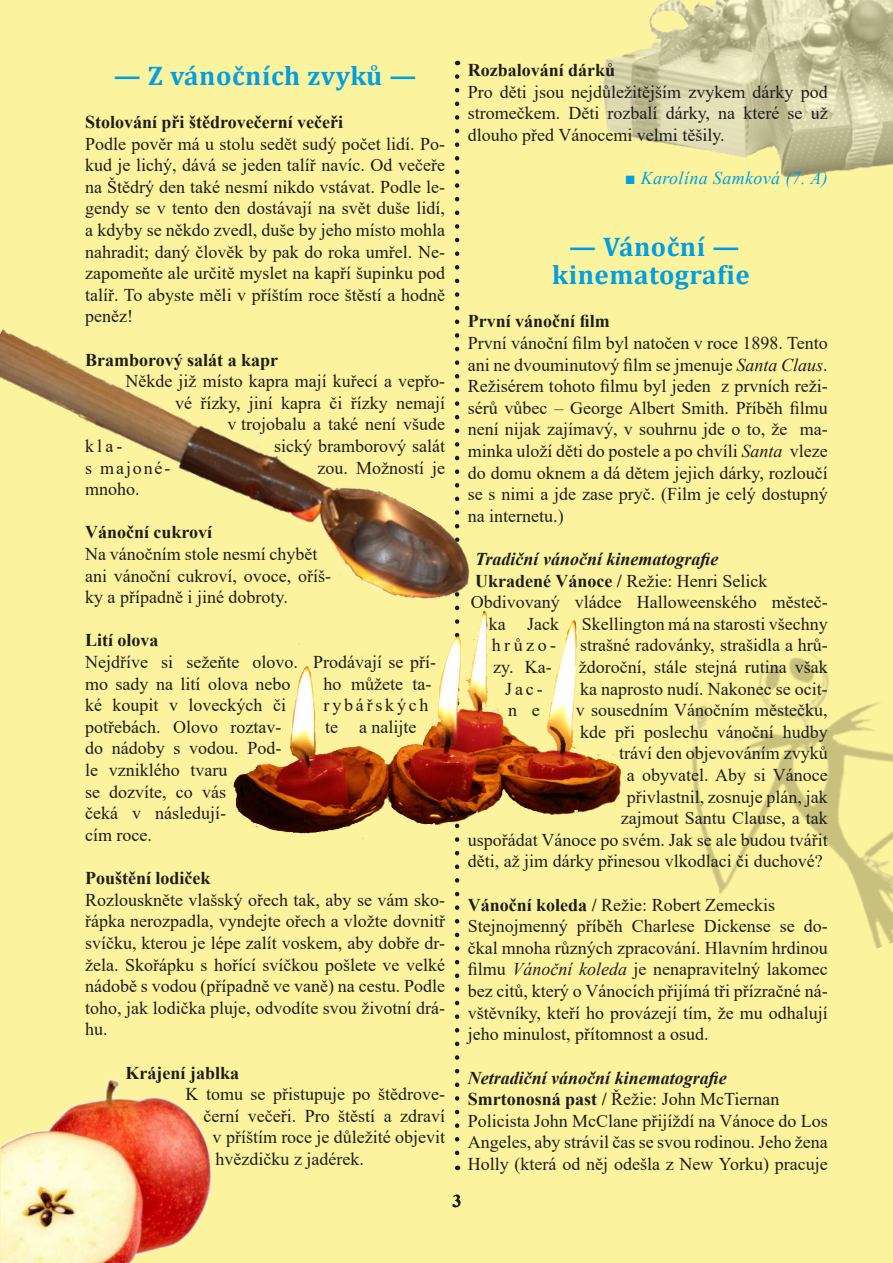
<style>
.page{position:relative;width:893px;height:1263px;background:#fcf39e}
.page>*{position:absolute;margin:0;border:0;box-sizing:border-box;transform-origin:0 0}
.Nadpis{font:700 27px "Cambria";letter-spacing:.02em;color:#009fe3}
.t1{font:18px/21.6px "Times New Roman";color:#1d1d1b;text-align:justify}
.t2{font:700 18px "Times New Roman";color:#1d1d1b}
.t3{font:italic 700 18px "Times New Roman";color:#1d1d1b}
.Podpis{font:italic 18px "Times New Roman";letter-spacing:.02em;color:#009fe3}
.t4{font:18px "Times New Roman";letter-spacing:.155em;color:#1d1d1b}
.s1{font-style:italic}
.s2{font-weight:700}
</style>
<div class="page">
<img style="left:587px;top:0;width:306px;height:208px">
<img style="left:648px;top:609px;width:245px;height:384px">
<svg style="left:455px;top:76px;width:4px;height:1094px;background:#beb879"></svg>
<img style="left:225px;top:603px;width:402px;height:240px">
<img style="left:0;top:1074px;width:253px;height:189px">
<img style="left:0;top:303px;width:488px;height:354px">
<p class="Nadpis" style="left:114px;top:57px;width:304px">— Z vánočních zvyků —</p>
<p class="t2" style="left:85px;top:109px;width:260px">Stolování při štědrovečerní večeři</p>
<p class="t1" style="left:85px;top:132px;width:362px">Podle pověr má u stolu sedět sudý počet lidí. Po&shy;kud je lichý, dává se jeden talíř navíc. Od večeře na Štědrý den také nesmí nikdo vstávat. Podle le&shy;gendy se v tento den dostávají na svět duše lidí, a kdyby se někdo zvedl, duše by jeho místo mohla nahradit; daný člověk by pak do roka umřel. Ne&shy;zapomeňte ale určitě myslet na kapří šupinku pod talíř. To abyste měli v příštím roce štěstí a hodně peněz!</p>
<p class="t2" style="left:85px;top:347px;width:195px">Bramborový salát a kapr</p>
<p class="t1" style="left:126px;top:370px;width:321px;text-align:right">Někde již místo kapra mají kuřecí a vepřo&shy;vé řízky, jiní kapra či řízky nemají<br>v trojobalu a také není všude</p>
<p class="t1" style="left:85px;top:435px;width:39px">kla-</p>
<p class="t1" style="left:274px;top:435px;width:173px">sický bramborový salát</p>
<p class="t1" style="left:85px;top:456px;width:87px">s majoné-</p>
<p class="t1" style="left:318px;top:456px;width:129px">zou. Možností je</p>
<p class="t1" style="left:85px;top:478px;width:56px">mnoho.</p>
<p class="t2" style="left:85px;top:519px;width:129px">Vánoční cukroví</p>
<p class="t1" style="left:85px;top:543px;width:247px;text-align:left">Na vánočním stole nesmí chybět ani vánoční cukroví, ovoce, oříš&shy;ky a případně i jiné dobroty.</p>
<p class="t2" style="left:85px;top:627px;width:75px">Lití olova</p>
<p class="t1" style="left:85px;top:651px;width:352px">Nejdříve si sežeňte olovo. Prodávají se pří&shy;mo sady na lití olova nebo</p>
<p class="t1" style="left:324px;top:672px;width:110px">ho můžete ta-</p>
<p class="t1" style="left:85px;top:694px;width:203px">ké koupit v loveckých či</p>
<p class="t4" style="left:324px;top:692px;width:107px">rybářských</p>
<p class="t1" style="left:85px;top:715px;width:198px">potřebách. Olovo roztav-</p>
<p class="t1" style="left:325px;top:715px;width:93px">te a nalijte</p>
<p class="t1" style="left:85px;top:737px;width:198px;text-align:left">do nádoby s vodou. Pod&shy;le vzniklého tvaru<br>se dozvíte, co vás<br>čeká v následují-<br>cím roce.</p>
<p class="t2" style="left:85px;top:865px;width:127px">Pouštění lodiček</p>
<p class="t1" style="left:85px;top:888px;width:362px">Rozlouskněte vlašský ořech tak, aby se vám sko&shy;řápka nerozpadla, vyndejte ořech a vložte dovnitř svíčku, kterou je lépe zalít voskem, aby dobře dr&shy;žela. Skořápku s hořící svíčkou pošlete ve velké nádobě s vodou (případně ve vaně) na cestu. Podle toho, jak lodička pluje, odvodíte svou životní drá&shy;hu.</p>
<p class="t2" style="left:126px;top:1059px;width:115px">Krájení jablka</p>
<p class="t1" style="left:186px;top:1083px;width:261px">K tomu se přistupuje po štědrove-</p>
<p class="t1" style="left:204px;top:1104px;width:243px">černí večeři. Pro štěstí a zdraví</p>
<p class="t1" style="left:213px;top:1126px;width:234px">v příštím roce je důležité objevit</p>
<p class="t1" style="left:216px;top:1147px;width:150px">hvězdičku z jadérek.</p>
<p class="t2" style="left:468px;top:57px;width:149px">Rozbalování dárků</p>
<p class="t1" style="left:468px;top:80px;width:362px">Pro děti jsou nejdůležitějším zvykem dárky pod stromečkem. Děti rozbalí dárky, na které se už dlouho před Vánocemi velmi těšily.</p>
<p class="Podpis" style="left:625px;top:166px;width:205px">■ Karolína Samková (7. A)</p>
<p class="Nadpis" style="left:569px;top:227px;width:172px">— Vánoční —</p>
<p class="Nadpis" style="left:552px;top:256px;width:199px">kinematografie</p>
<p class="t2" style="left:468px;top:308px;width:144px">První vánoční film</p>
<p class="t1" style="left:468px;top:332px;width:362px">První vánoční film byl natočen v roce 1898. Tento ani ne dvouminutový film se jmenuje <span class="s1">Santa Claus</span>.<br>Režisérem tohoto filmu byl jeden z prvních reži&shy;sérů vůbec – George Albert Smith. Příběh filmu není nijak zajímavý, v souhrnu jde o to, že ma&shy;minka uloží děti do postele a po chvíli <span class="s1">Santa</span> vleze do domu oknem a dá dětem jejich dárky, rozloučí se s nimi a jde zase pryč. (Film je celý dostupný na internetu.)</p>
<p class="t3" style="left:475px;top:546px;width:245px">Tradiční vánoční kinematografie</p>
<p class="t1" style="left:475px;top:569px;width:294px"><span class="s2">Ukradené Vánoce /</span> Režie: Henri Selick</p>
<p class="t1" style="left:489px;top:591px;width:341px;text-indent:-18px">Obdivovaný vládce Halloweenského městeč&shy;ka Jack Skellington má na starosti všechny hrůzo-</p>
<p class="t1" style="left:580px;top:634px;width:249px">strašné radovánky, strašidla a hrů-</p>
<p class="t1" style="left:493px;top:656px;width:60px">zy. Ka-</p>
<p class="t1" style="left:579px;top:656px;width:250px">ždoroční, stále stejná rutina však</p>
<p class="t1" style="left:505px;top:677px;width:39px">Jac-</p>
<p class="t1" style="left:580px;top:677px;width:249px">ka naprosto nudí. Nakonec se ocit-</p>
<p class="t1" style="left:508px;top:699px;width:33px">n e</p>
<p class="t1" style="left:468px;top:699px;width:362px;text-align:right">v sousedním Vánočním městečku,<br>kde při poslechu vánoční hudby<br>tráví den objevováním zvyků<br>a obyvatel. Aby si Vánoce<br>přivlastnil, zosnuje plán, jak<br>zajmout Santu Clause, a tak<br>uspořádat Vánoce po svém. Jak se ale budou tvářit děti, až jim dárky přinesou vlkodlaci či duchové?</p>
<p class="t1" style="left:468px;top:893px;width:309px"><span class="s2">Vánoční koleda /</span> Režie: Robert Zemeckis</p>
<p class="t1" style="left:468px;top:915px;width:362px">Stejnojmenný příběh Charlese Dickense se do&shy;čkal mnoha různých zpracování. Hlavním hrdinou filmu <span class="s1">Vánoční koleda</span> je nenapravitelný lakomec bez citů, který o Vánocích přijímá tři přízračné ná&shy;vštěvníky, kteří ho provázejí tím, že mu odhalují jeho minulost, přítomnost a osud.</p>
<p class="t3" style="left:468px;top:1065px;width:261px">Netradiční vánoční kinematografie</p>
<p class="t1" style="left:468px;top:1088px;width:313px"><span class="s2">Smrtonosná past /</span> Řežie: John McTiernan</p>
<p class="t1" style="left:468px;top:1109px;width:362px">Policista John McClane přijíždí na Vánoce do Los Angeles, aby strávil čas se svou rodinou. Jeho žena Holly (která od něj odešla z New Yorku) pracuje</p>
<p class="t2" style="left:453px;top:1188px;width:10px">3</p>
</div>
